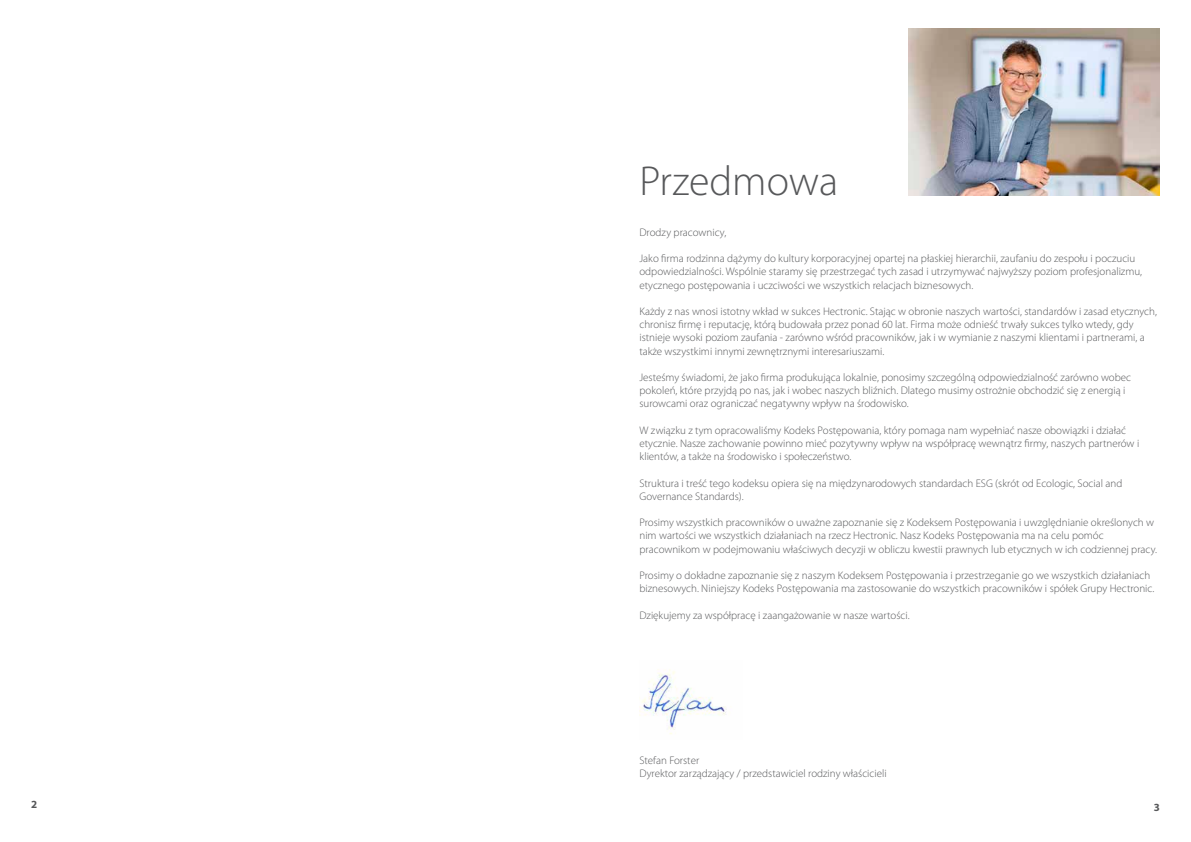
<style>
.page{position:relative;width:1191px;height:842px;background:#fff}
.page>*{position:absolute;margin:0;border:0;box-sizing:border-box;transform-origin:0 0}
.t1{font:300 42px "Myriad Pro";color:#57585a}
.t2{font:300 11px/13.2px "Myriad Pro";color:#57585a}
.t3{font:700 11px "Myriad Pro";color:#57585a}
</style>
<div class="page">
<img style="left:639px;top:669px;width:88px;height:65px">
<img style="left:908px;top:28px;width:251px;height:168px">
<p class="t3" style="left:31px;top:797px;width:8px">2</p>
<h1 class="t1" style="left:639px;top:156px;width:200px">Przedmowa</h1>
<p class="t2" style="left:639px;top:225px;width:88px">Drodzy pracownicy,</p>
<p class="t2" style="left:639px;top:252px;width:504px">Jako firma rodzinna dążymy do kultury korporacyjnej opartej na płaskiej hierarchii, zaufaniu do zespołu i poczuciu odpowiedzialności. Wspólnie staramy się przestrzegać tych zasad i utrzymywać najwyższy poziom profesjonalizmu, etycznego postępowania i uczciwości we wszystkich relacjach biznesowych.</p>
<p class="t2" style="left:639px;top:305px;width:519px">Każdy z nas wnosi istotny wkład w sukces Hectronic. Stając w obronie naszych wartości, standardów i zasad etycznych, chronisz firmę i reputację, którą budowała przez ponad 60 lat. Firma może odnieść trwały sukces tylko wtedy, gdy istnieje wysoki poziom zaufania - zarówno wśród pracowników, jak i w wymianie z naszymi klientami i partnerami, a także wszystkimi innymi zewnętrznymi interesariuszami.</p>
<p class="t2" style="left:639px;top:371px;width:493px">Jesteśmy świadomi, że jako firma produkująca lokalnie, ponosimy szczególną odpowiedzialność zarówno wobec pokoleń, które przyjdą po nas, jak i wobec naszych bliźnich. Dlatego musimy ostrożnie obchodzić się z energią i surowcami oraz ograniczać negatywny wpływ na środowisko.</p>
<p class="t2" style="left:639px;top:423px;width:501px">W związku z tym opracowaliśmy Kodeks Postępowania, który pomaga nam wypełniać nasze obowiązki i działać etycznie. Nasze zachowanie powinno mieć pozytywny wpływ na współpracę wewnątrz firmy, naszych partnerów i klientów, a także na środowisko i społeczeństwo.</p>
<p class="t2" style="left:639px;top:476px;width:484px">Struktura i treść tego kodeksu opiera się na międzynarodowych standardach ESG (skrót od Ecologic, Social and<br>Governance Standards).</p>
<p class="t2" style="left:639px;top:516px;width:519px">Prosimy wszystkich pracowników o uważne zapoznanie się z Kodeksem Postępowania i uwzględnianie określonych w nim wartości we wszystkich działaniach na rzecz Hectronic. Nasz Kodeks Postępowania ma na celu pomóc pracownikom w podejmowaniu właściwych decyzji w obliczu kwestii prawnych lub etycznych w ich codziennej pracy.</p>
<p class="t2" style="left:639px;top:569px;width:516px">Prosimy o dokładne zapoznanie się z naszym Kodeksem Postępowania i przestrzeganie go we wszystkich działaniach biznesowych. Niniejszy Kodeks Postępowania ma zastosowanie do wszystkich pracowników i spółek Grupy Hectronic.</p>
<p class="t2" style="left:639px;top:608px;width:272px">Dziękujemy za współpracę i zaangażowanie w nasze wartości.</p>
<p class="t2" style="left:639px;top:753px;width:249px">Stefan Forster<br>Dyrektor zarządzający / przedstawiciel rodziny właścicieli</p>
<p class="t3" style="left:1153px;top:800px;width:8px">3</p>
</div>
